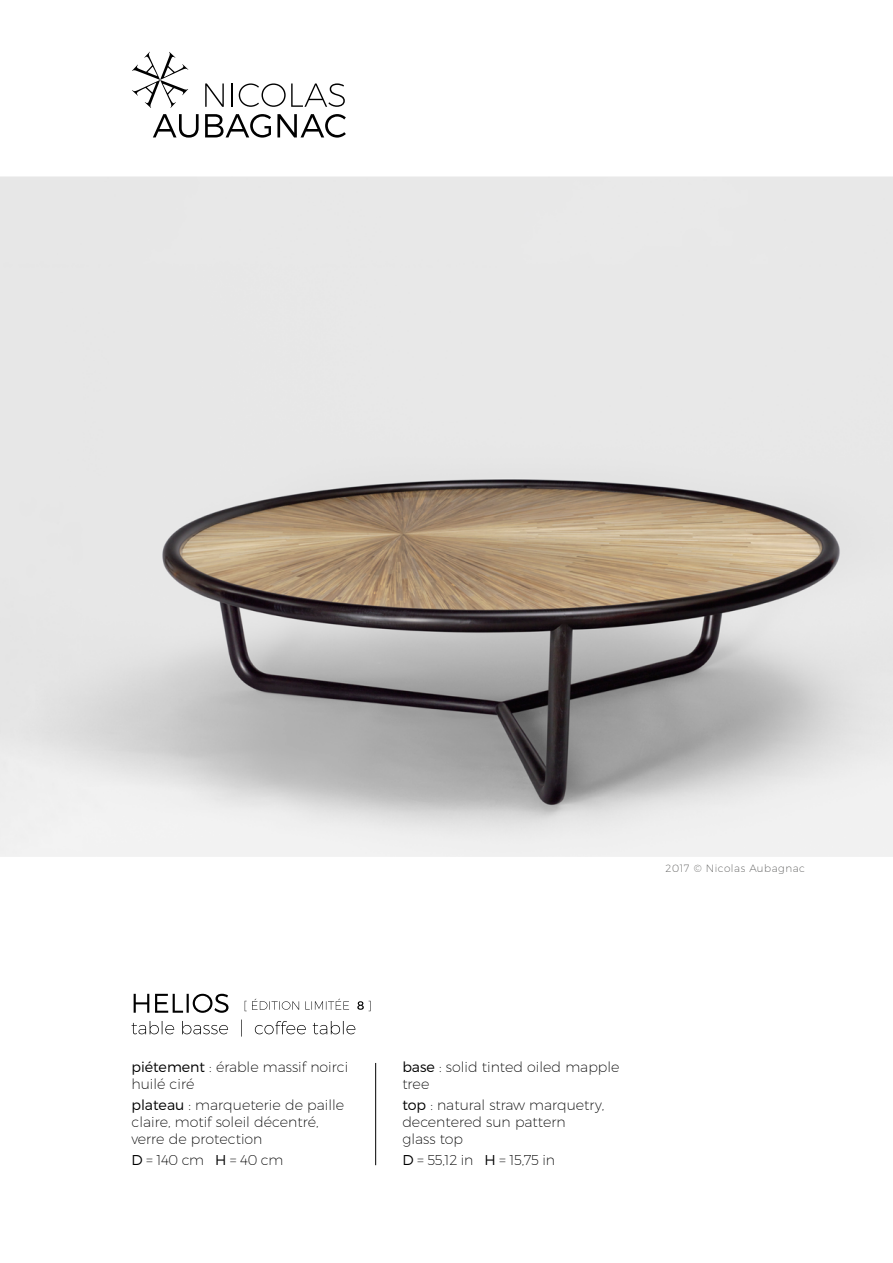
<style>
.page{position:relative;width:893px;height:1263px;background:#fff}
.page>*{position:absolute;margin:0;border:0;box-sizing:border-box;transform-origin:0 0}
.t1{font:200 14.25px/17.1px "Montserrat";color:#000}
.t2{font:200 14.25px "Montserrat";letter-spacing:-.025em;color:#000}
.t3{font:200 10.5px "Montserrat";letter-spacing:.05em;color:#575756}
.s1{font-weight:300}
</style>
<div class="page">
<img style="left:0;top:176px;width:893px;height:681px">
<svg style="left:132px;top:1019px;width:223px;height:17px"></svg>
<svg style="left:134px;top:994px;width:237px;height:19px"></svg>
<svg style="left:205px;top:83px;width:19px;height:24px"></svg>
<svg style="left:232px;top:83px;width:1px;height:24px"></svg>
<svg style="left:239px;top:83px;width:106px;height:24px"></svg>
<svg style="left:153px;top:114px;width:46px;height:24px"></svg>
<svg style="left:205px;top:114px;width:66px;height:24px"></svg>
<svg style="left:277px;top:114px;width:69px;height:24px"></svg>
<svg style="left:132px;top:52px;width:56px;height:56px"></svg>
<hr style="left:375px;top:1063px;width:1px;height:102px;background:#000">
<p class="t3" style="left:665px;top:862px;width:141px">2017 © Nicolas Aubagnac</p>
<p class="t1" style="left:131px;top:1058px;width:219px"><span class="s1">piétement</span> : érable massif noirci huilé ciré</p>
<p class="t1" style="left:131px;top:1096px;width:214px"><span class="s1">plateau</span> : marqueterie de paille claire, motif soleil décentré, verre de protection</p>
<p class="t1" style="left:131px;top:1151px;width:154px"><span class="s1">D</span> = 140 cm <span class="s1">H</span> = 40 cm</p>
<p class="t1" style="left:402px;top:1058px;width:219px"><span class="s1">base</span> : solid tinted oiled mapple tree</p>
<p class="t1" style="left:402px;top:1096px;width:203px"><span class="s1">top</span> : natural straw marquetry, decentered sun pattern<br>glass top</p>
<p class="t2" style="left:402px;top:1151px;width:154px"><span class="s1">D</span> = 55,12 in <span class="s1">H</span> = 15,75 in</p>
</div>
